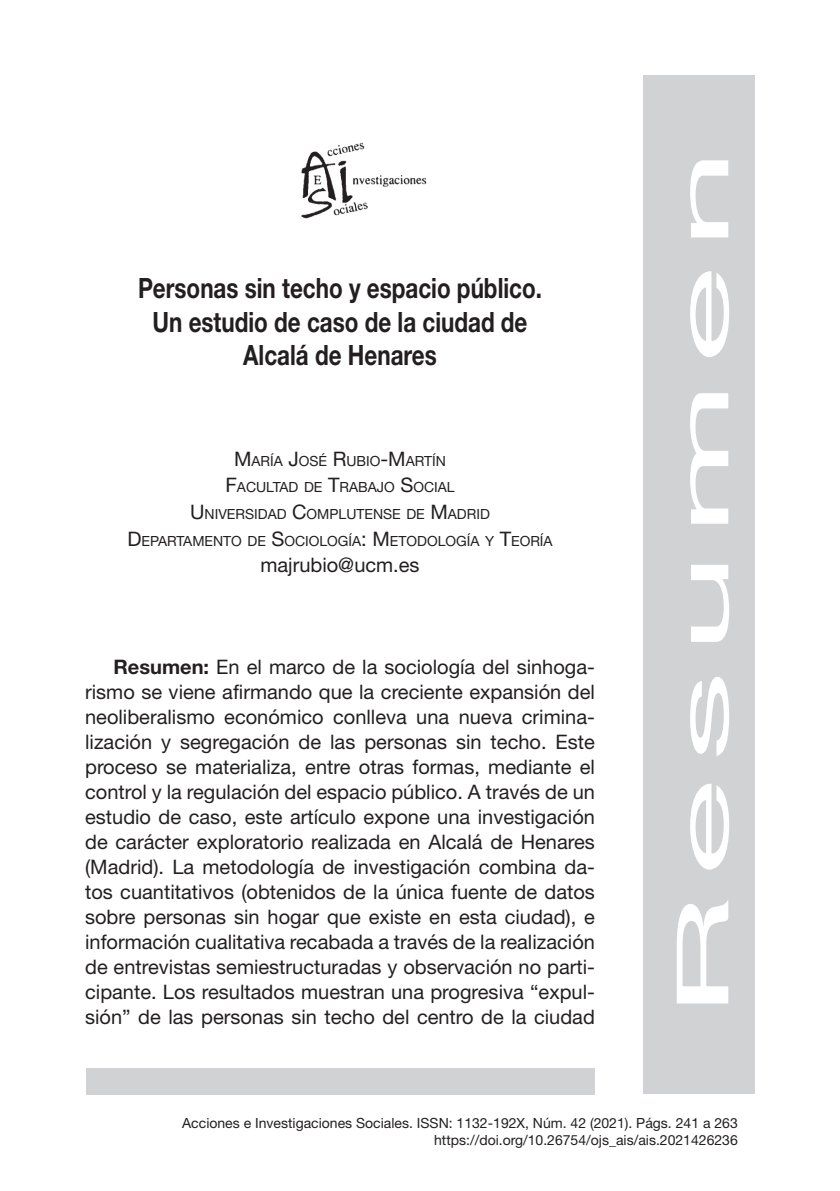
<style>
.page{position:relative;width:840px;height:1191px;background:#fff}
.page>*{position:absolute;margin:0;border:0;box-sizing:border-box;transform-origin:0 0}
.t1{font:72px "Helvetica Neue";letter-spacing:.1em;color:#fff;scale:2.5 1}
.t2{font:700 28px/33.6px "Helvetica Neue";color:#231f20;text-align:center;scale:.8 1}
.t3{font:20px/25px "Helvetica Neue";color:#231f20;text-align:justify}
.t4{font:14px/16.8px "Helvetica Neue";color:#231f20;text-align:right}
.t5{font:14px/26.6px "Helvetica Neue";color:#231f20;text-align:center}
.s1{font-size:20px}
.s2{font-weight:700}
</style>
<div class="page">
<div style="left:642px;top:75px;width:112px;height:1018px;background:#d1d2d4"></div>
<div style="left:86px;top:1068px;width:508px;height:27px;background:#d1d2d4"></div>
<img style="left:301px;top:142px;width:126px;height:77px">
<h2 class="t2" style="left:138px;top:270px;width:506px">Personas sin techo y espacio público.<br>Un estudio de caso de la ciudad de<br>Alcalá de Henares</h2>
<p class="t5" style="left:127px;top:447px;width:426px"><span class="s1">M</span>ARÍA <span class="s1">J</span>OSÉ <span class="s1">R</span>UBIO<span class="s1">-M</span>ARTÍN<br><span class="s1">F</span>ACULTAD DE <span class="s1">T</span>RABAJO <span class="s1">S</span>OCIAL<br><span class="s1">U</span> NIVERSIDAD <span class="s1">C</span>OMPLUTENSE DE <span class="s1">M</span>ADRID<br><span class="s1">D</span> EPARTAMENTO DE <span class="s1">S</span>OCIOLOGÍA<span class="s1">: M</span> ETODOLOGÍA Y <span class="s1">T</span>EORÍA</p>
<p class="t3" style="left:260px;top:552px;width:161px">majrubio@ucm.es</p>
<p class="t3" style="left:85px;top:654px;width:511px;text-indent:28px"><span class="s2">Resumen:</span> En el marco de la sociología del sinhoga&shy;rismo se viene afirmando que la creciente expansión del neoliberalismo económico conlleva una nueva crimina&shy;lización y segregación de las personas sin techo. Este proceso se materializa, entre otras formas, mediante el control y la regulación del espacio público. A través de un estudio de caso, este artículo expone una investigación de carácter exploratorio realizada en Alcalá de Henares (Madrid). La metodología de investigación combina da&shy;tos cuantitativos (obtenidos de la única fuente de datos sobre personas sin hogar que existe en esta ciudad), e información cualitativa recabada a través de la realización de entrevistas semiestructuradas y observación no parti&shy;cipante. Los resultados muestran una progresiva “expul&shy;sión” de las personas sin techo del centro de la ciudad</p>
<h1 class="t1" style="left:659px;top:1017px;width:349px;rotate:-90deg">Resumen</h1>
<p class="t4" style="left:182px;top:1114px;width:556px">Acciones e Investigaciones Sociales. ISSN: 1132-192X, Núm. 42 (2021). Págs. 241 a 263 https://doi.org/10.26754/ojs_ais/ais.2021426236</p>
</div>
